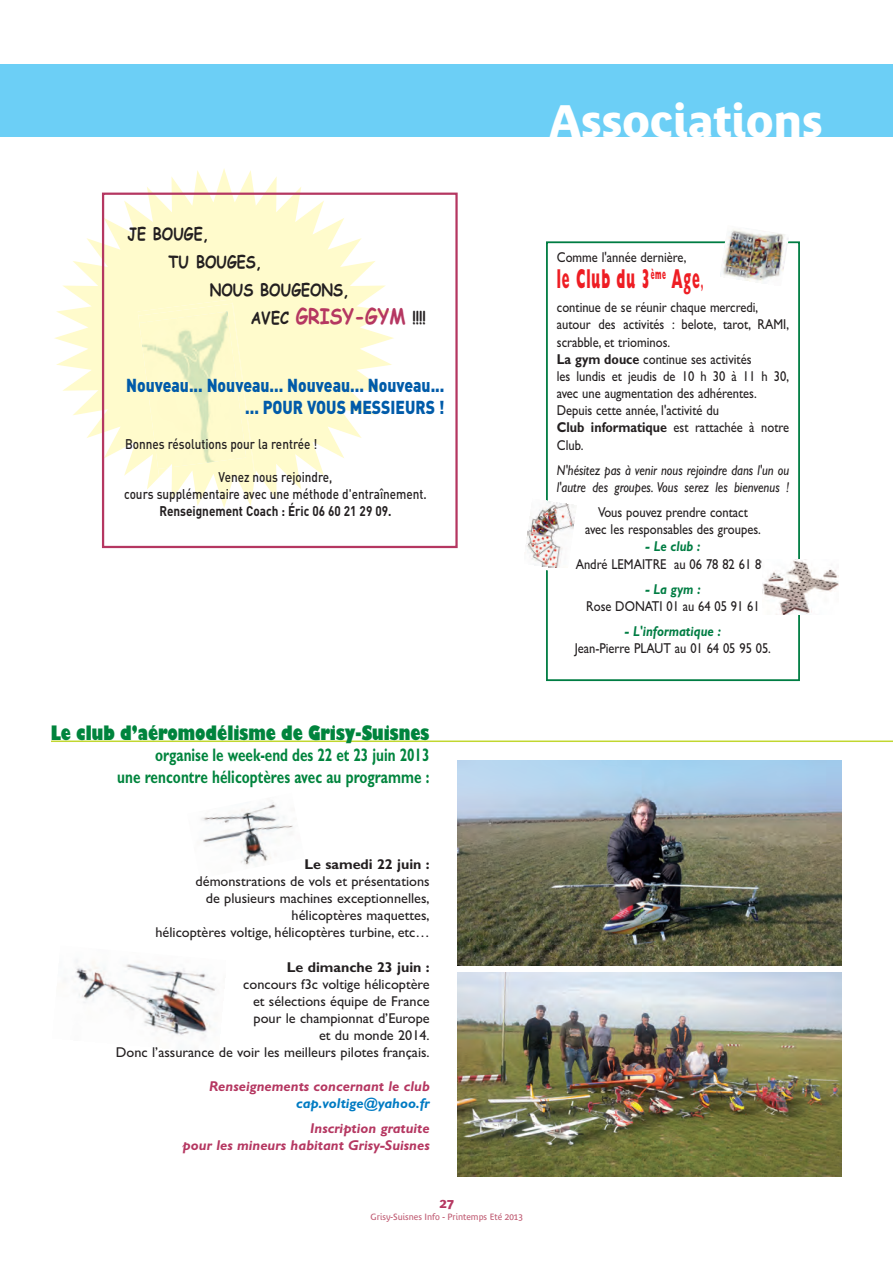
<style>
.page{position:relative;width:893px;height:1263px;background:#fff}
.page>*{position:absolute;margin:0;border:0;box-sizing:border-box;transform-origin:0 0}
.t1{font:700 45px "Bienvenue Beta";color:#fff}
.t2{font:800 27.45px "Gill Sans";letter-spacing:.07em;color:#ee1d23;scale:.46 1}
.t3{font:700 21.6px "Comic Sans MS";color:#b53761;scale:.85 1}
.t4{font:800 19.5px "Gill Sans";color:#00843d;scale:.74 1}
.t5{font:900 18.6px/22.2px "DIN";color:#015ba9;text-align:right;scale:.85 1}
.t6{font:700 18.15px/21.8px "Gill Sans";color:#00843d;text-align:right;scale:.74 1}
.t7{font:700 16.95px "Comic Sans MS";color:#231f20;scale:.85 1}
.t8{font:14.25px/17.1px "Gill Sans";color:#231f20;scale:.88 1}
.t9{font:14.25px/17.1px "Gill Sans";color:#231f20;text-align:right}
.t10{font:italic 700 14.25px/17.1px "Gill Sans";color:#b53761;text-align:right}
.t11{font:italic 14.25px/17.1px "Gill Sans";color:#231f20;scale:.88 1}
.t12{font:700 14.25px "Gill Sans";color:#231f20}
.t13{font:italic 700 14.25px "Gill Sans";color:#007d43;scale:.88 1}
.t14{font:italic 700 14.25px "Gill Sans";color:#007bc3}
.t15{font:500 13.95px/16.6px "DIN";color:#231f20;text-align:center;scale:.85 1}
.t16{font:700 13.95px "DIN";color:#231f20;scale:.85 1}
.t17{font:700 12.75px "Bienvenue Beta";color:#b53761}
.t18{font:9px "Bienvenue Beta";color:#c15f76}
.s1{font-size:16.95px;color:#231f20}
.s2{font-weight:400}
.s3{font-weight:700}
</style>
<div class="page">
<hr style="left:51px;top:740px;width:842px;height:2px;background:#c1d72f">
<div style="left:0;top:64px;width:893px;height:72px;background:#6ccff6"></div>
<img style="left:458px;top:761px;width:384px;height:204px">
<img style="left:458px;top:972px;width:384px;height:204px">
<img style="left:75px;top:959px;width:141px;height:80px">
<img style="left:201px;top:802px;width:92px;height:63px">
<div style="left:546px;top:241px;width:254px;height:440px;border:2px solid #007d43"></div>
<svg style="left:546px;top:498px;width:3px;height:75px"></svg>
<img style="left:526px;top:499px;width:50px;height:69px">
<img style="left:719px;top:229px;width:70px;height:53px">
<img style="left:763px;top:559px;width:76px;height:55px">
<svg style="left:54px;top:168px;width:340px;height:332px;fill:#fffbcc"></svg>
<svg style="left:138px;top:299px;width:124px;height:209px;background:#faf9d0"></svg>
<div style="left:102px;top:193px;width:356px;height:355px;border:2px solid #b53761"></div>
<h1 class="t1" style="left:550px;top:102px;width:275px">Associations</h1>
<p class="t7" style="left:127px;top:227px;width:97px">JE BOUGE,</p>
<p class="t7" style="left:169px;top:255px;width:111px">TU BOUGES,</p>
<p class="t7" style="left:210px;top:283px;width:166px">NOUS BOUGEONS,</p>
<h3 class="t3" style="left:251px;top:307px;width:208px"><span class="s1">AVEC</span> GRISY-GYM <span class="s1">!!!!</span></h3>
<h3 class="t5" style="left:126px;top:376px;width:376px">Nouveau... Nouveau... Nouveau... Nouveau... ... POUR VOUS MESSIEURS !</h3>
<p class="t15" style="left:125px;top:437px;width:228px">Bonnes résolutions pour la rentrée !</p>
<p class="t15" style="left:124px;top:470px;width:357px">Venez nous rejoindre,<br>cours supplémentaire avec une méthode d'entraînement.</p>
<p class="t16" style="left:159px;top:506px;width:275px">Renseignement Coach : Éric 06 60 21 29 09.</p>
<h3 class="t4" style="left:51px;top:725px;width:513px">Le club d’aéromodélisme de Grisy-Suisnes</h3>
<p class="t6" style="left:117px;top:746px;width:424px">organise le week-end des 22 et 23 juin 2013<br>une rencontre hélicoptères avec au programme :</p>
<p class="t12" style="left:304px;top:859px;width:127px">Le samedi 22 juin :</p>
<p class="t9" style="left:155px;top:874px;width:276px">démonstrations de vols et présentations<br>de plusieurs machines exceptionnelles, hélicoptères maquettes,<br>hélicoptères voltige, hélicoptères turbine, etc…</p>
<p class="t12" style="left:287px;top:962px;width:144px">Le dimanche 23 juin :</p>
<p class="t9" style="left:116px;top:977px;width:315px">concours f3c voltige hélicoptère<br>et sélections équipe de France<br>pour le championnat d’Europe<br>et du monde 2014.<br>Donc l’assurance de voir les meilleurs pilotes français.</p>
<p class="t10" style="left:209px;top:1079px;width:222px">Renseignements concernant le club</p>
<p class="t14" style="left:296px;top:1098px;width:135px">cap.voltige@yahoo.fr</p>
<p class="t10" style="left:183px;top:1121px;width:249px">Inscription gratuite<br>pour les mineurs habitant Grisy-Suisnes</p>
<p class="t17" style="left:439px;top:1198px;width:16px">27</p>
<p class="t18" style="left:371px;top:1213px;width:154px">Grisy-Suisnes Info - Printemps Eté 2013</p>
<p class="t8" style="left:557px;top:250px;width:149px">Comme l'année dernière,</p>
<h2 class="t2" style="left:557px;top:270px;width:320px">le Club du 3<sup>ème</sup> Age<span class="s2">,</span></h2>
<p class="t8" style="left:557px;top:300px;width:266px">continue de se réunir chaque mercredi, autour des activités : belote, tarot, RAMI, scrabble, et triominos.<br><span class="s3">La gym douce</span> continue ses activités<br>les lundis et jeudis de 10 h 30 à 11 h 30, avec une augmentation des adhérentes.<br>Depuis cette année, l'activité du<br><span class="s3">Club informatique</span> est rattachée à notre Club.</p>
<p class="t11" style="left:557px;top:463px;width:266px">N'hésitez pas à venir nous rejoindre dans l'un ou l'autre des groupes. Vous serez les bienvenus !</p>
<p class="t8" style="left:585px;top:505px;width:201px;text-align:center">Vous pouvez prendre contact<br>avec les responsables des groupes.</p>
<p class="t13" style="left:646px;top:542px;width:64px">- Le club :</p>
<p class="t8" style="left:576px;top:557px;width:223px">André LEMAITRE au 06 78 82 61 89,</p>
<p class="t13" style="left:645px;top:584px;width:64px">- La gym :</p>
<p class="t8" style="left:586px;top:599px;width:199px">Rose DONATI 01 au 64 05 91 61</p>
<p class="t13" style="left:625px;top:626px;width:111px">- L'informatique :</p>
<p class="t8" style="left:575px;top:642px;width:224px">Jean-Pierre PLAUT au 01 64 05 95 05.</p>
</div>
